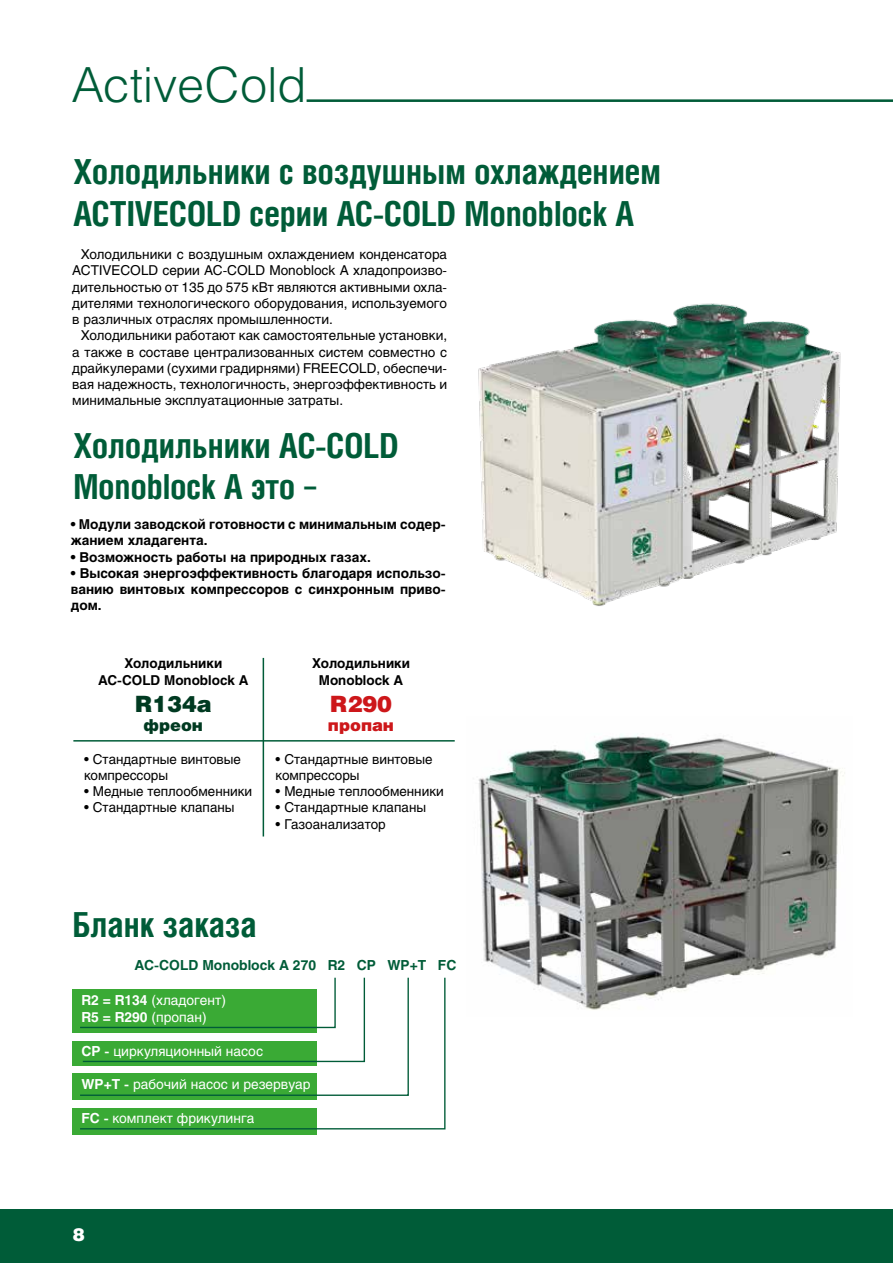
<style>
.page{position:relative;width:893px;height:1263px;background:#fff}
.page>*{position:absolute;margin:0;border:0;box-sizing:border-box;transform-origin:0 0}
.t1{font:300 48.45px "Helios";color:#005c38}
.t2{font:700 34.5px/41.4px "Helios Cond";color:#005c38}
.t3{font:900 22.5px "Helios";color:#003a21}
.t4{font:900 22.5px "Helios";color:#cd171a}
.t5{font:900 18px "Helios";color:#fff}
.t6{font:900 16.5px "Helios";color:#cd171a}
.t7{font:900 16.5px "Helios";color:#003a21}
.t8{font:13.65px/16.5px "Helios";color:#fff}
.t9{font:700 13.65px "Helios";color:#005c38}
.t10{font:13.5px/16.2px "Helios";color:#000;text-align:justify}
.t11{font:700 13.5px/16.2px "Helios";color:#000;text-align:center}
.s1{font-weight:700}
</style>
<div class="page">
<div style="left:0;top:1209px;width:893px;height:54px;background:#005c38"></div>
<hr style="left:307px;top:99px;width:586px;height:3px;background:#005c38">
<hr style="left:73px;top:740px;width:382px;height:1px;background:#005c38">
<hr style="left:263px;top:658px;width:1px;height:178px;background:#005c38">
<img style="left:478px;top:736px;width:367px;height:274px">
<img style="left:478px;top:303px;width:363px;height:303px">
<div style="left:72px;top:990px;width:245px;height:43px;background:#3aaa35"></div>
<div style="left:72px;top:1107px;width:245px;height:27px;background:#3aaa35"></div>
<div style="left:72px;top:1073px;width:245px;height:27px;background:#3aaa35"></div>
<div style="left:72px;top:1041px;width:245px;height:25px;background:#3aaa35"></div>
<svg style="left:79px;top:977px;width:367px;height:153px"></svg>
<h1 class="t1" style="left:72px;top:56px;width:235px">ActiveCold</h1>
<h2 class="t2" style="left:73px;top:151px;width:589px">Холодильники с воздушным охлаждением<br>ACTIVECOLD серии AC-COLD Monoblock A</h2>
<p class="t10" style="left:72px;top:246px;width:376px;text-indent:9px">Холодильники с воздушным охлаждением конденсатора ACTIVECOLD серии AC-COLD Monoblock A хладопроизво&shy;дительностью от 135 до 575 кВт являются активными охла&shy;дителями технологического оборудования, используемого в различных отраслях промышленности.</p>
<p class="t10" style="left:72px;top:327px;width:376px;text-indent:9px">Холодильники работают как самостоятельные установки, а также в составе централизованных систем совместно с драйкулерами (сухими градирнями) FREECOLD, обеспечи&shy;вая надежность, технологичность, энергоэффективность и минимальные эксплуатационные затраты.</p>
<h2 class="t2" style="left:73px;top:424px;width:327px">Холодильники AC-COLD<br>Monoblock A это –</h2>
<p class="t11" style="left:71px;top:516px;width:376px;text-align:left">• Модули заводской готовности с минимальным содер&shy;жанием хладагента.</p>
<p class="t11" style="left:71px;top:549px;width:301px">• Возможность работы на природных газах.</p>
<p class="t11" style="left:71px;top:565px;width:376px;text-align:justify">• Высокая энергоэффективность благодаря использо&shy;ванию винтовых компрессоров с синхронным приво&shy;дом.</p>
<p class="t11" style="left:98px;top:655px;width:152px">Холодильники<br>AC-COLD Monoblock A</p>
<h3 class="t3" style="left:135px;top:689px;width:78px">R134a</h3>
<p class="t7" style="left:144px;top:715px;width:61px">фреон</p>
<p class="t10" style="left:84px;top:751px;width:158px">• Стандартные винтовые компрессоры</p>
<p class="t10" style="left:84px;top:783px;width:170px">• Медные теплообменники</p>
<p class="t10" style="left:84px;top:799px;width:152px">• Стандартные клапаны</p>
<p class="t11" style="left:312px;top:655px;width:99px">Холодильники<br>Monoblock A</p>
<h3 class="t4" style="left:330px;top:689px;width:64px">R290</h3>
<p class="t6" style="left:328px;top:715px;width:68px">пропан</p>
<p class="t10" style="left:276px;top:751px;width:158px">• Стандартные винтовые компрессоры</p>
<p class="t10" style="left:276px;top:783px;width:170px">• Медные теплообменники</p>
<p class="t10" style="left:276px;top:799px;width:152px">• Стандартные клапаны</p>
<p class="t10" style="left:276px;top:816px;width:112px">• Газоанализатор</p>
<h2 class="t2" style="left:72px;top:904px;width:186px">Бланк заказа</h2>
<p class="t9" style="left:135px;top:957px;width:323px">AC-COLD Monoblock A 270 R2 CP WP+T FC</p>
<p class="t8" style="left:81px;top:992px;width:146px"><span class="s1">R2 = R134</span> (хладогент)<br><span class="s1">R5 = R290</span> (пропан)</p>
<p class="t8" style="left:81px;top:1042px;width:183px"><span class="s1">CP -</span> циркуляционный насос</p>
<p class="t8" style="left:81px;top:1075px;width:231px"><span class="s1">WP+T -</span> рабочий насос и резервуар</p>
<p class="t8" style="left:81px;top:1110px;width:175px"><span class="s1">FC -</span> комплект фрикулинга</p>
<h3 class="t5" style="left:73px;top:1223px;width:14px">8</h3>
</div>
